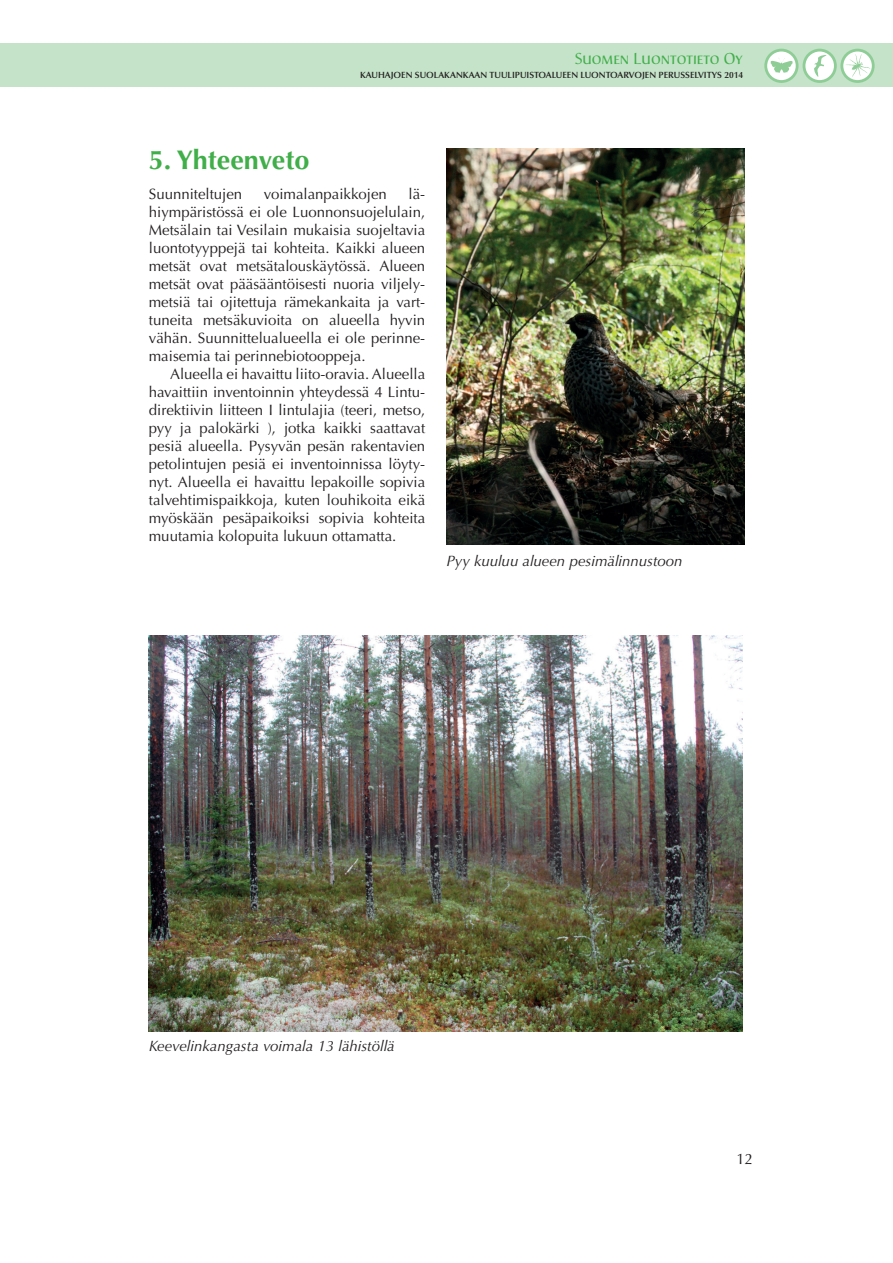
<style>
.page{position:relative;width:893px;height:1263px;background:#fff}
.page>*{position:absolute;margin:0;border:0;box-sizing:border-box;transform-origin:0 0}
.t1{font:700 27px "Optima";color:#40ae49}
.t2{font:15.6px "Christiana Regular SC";color:#40ae49}
.t3{font:15px/18px "Optima";color:#231f20;text-align:justify}
.t4{font:italic 15px "Optima";color:#231f20}
.t5{font:600 9px "Optima";color:#231f20}
</style>
<div class="page">
<div style="left:0;top:43px;width:893px;height:44px;background:#c4e3c8"></div>
<svg style="left:766px;top:50px;width:31px;height:32px"></svg>
<div style="left:764px;top:49px;width:34px;height:34px;border:3px solid #8fcd97;border-radius:50%"></div>
<svg style="left:771px;top:58px;width:22px;height:15px"></svg>
<svg style="left:842px;top:50px;width:31px;height:32px"></svg>
<div style="left:840px;top:49px;width:35px;height:34px;border:3px solid #8fcd97;border-radius:50%"></div>
<svg style="left:845px;top:54px;width:25px;height:23px"></svg>
<svg style="left:804px;top:50px;width:31px;height:32px"></svg>
<div style="left:803px;top:49px;width:34px;height:34px;border:3px solid #8fcd97;border-radius:50%"></div>
<svg style="left:814px;top:55px;width:12px;height:22px"></svg>
<img style="left:149px;top:635px;width:594px;height:396px">
<img style="left:446px;top:149px;width:298px;height:396px">
<p class="t2" style="left:575px;top:49px;width:170px">Suomen Luontotieto Oy</p>
<p class="t5" style="left:360px;top:69px;width:385px">KAUHAJOEN SUOLAKANKAAN TUULIPUISTOALUEEN LUONTOARVOJEN PERUSS ELVITYS 2014</p>
<h1 class="t1" style="left:149px;top:144px;width:162px">5. Yhteenveto</h1>
<p class="t3" style="left:149px;top:185px;width:95px">Suunniteltujen</p>
<p class="t3" style="left:264px;top:185px;width:125px">voimalanpaikkojen</p>
<p class="t3" style="left:149px;top:185px;width:278px;text-indent:260px">lä&shy;hiympäristössä ei ole Luonnonsuojelulain, Metsälain tai Vesilain mukaisia suojeltavia luontotyyppejä tai kohteita. Kaikki alueen metsät ovat metsätalouskäytössä. Alueen metsät ovat pääsääntöisesti nuoria viljely&shy;metsiä tai ojitettuja rämekankaita ja vart&shy;tuneita metsäkuvioita on alueella hyvin vähän. Suunnittelualueella ei ole perinne&shy;maisemia tai perinnebiotooppeja.</p>
<p class="t3" style="left:149px;top:365px;width:278px;text-indent:21px">Alueella ei havaittu liito-oravia. Alueella havaittiin inventoinnin yhteydessä 4 Lintu&shy;direktiivin liitteen I lintulajia (teeri, metso, pyy ja palokärki ), jotka kaikki saattavat pesiä alueella. Pysyvän pesän rakentavien petolintujen pesiä ei inventoinnissa löyty&shy;nyt. Alueella ei havaittu lepakoille sopivia talvehtimispaikkoja, kuten louhikoita eikä myöskään pesäpaikoiksi sopivia kohteita muutamia kolopuita lukuun ottamatta.</p>
<p class="t4" style="left:446px;top:552px;width:238px">Pyy kuuluu alueen pesimälinnustoon</p>
<p class="t4" style="left:149px;top:1037px;width:247px">Keevelinkangasta voimala 13 lähistöllä</p>
<p class="t3" style="left:736px;top:1150px;width:18px">12</p>
</div>
